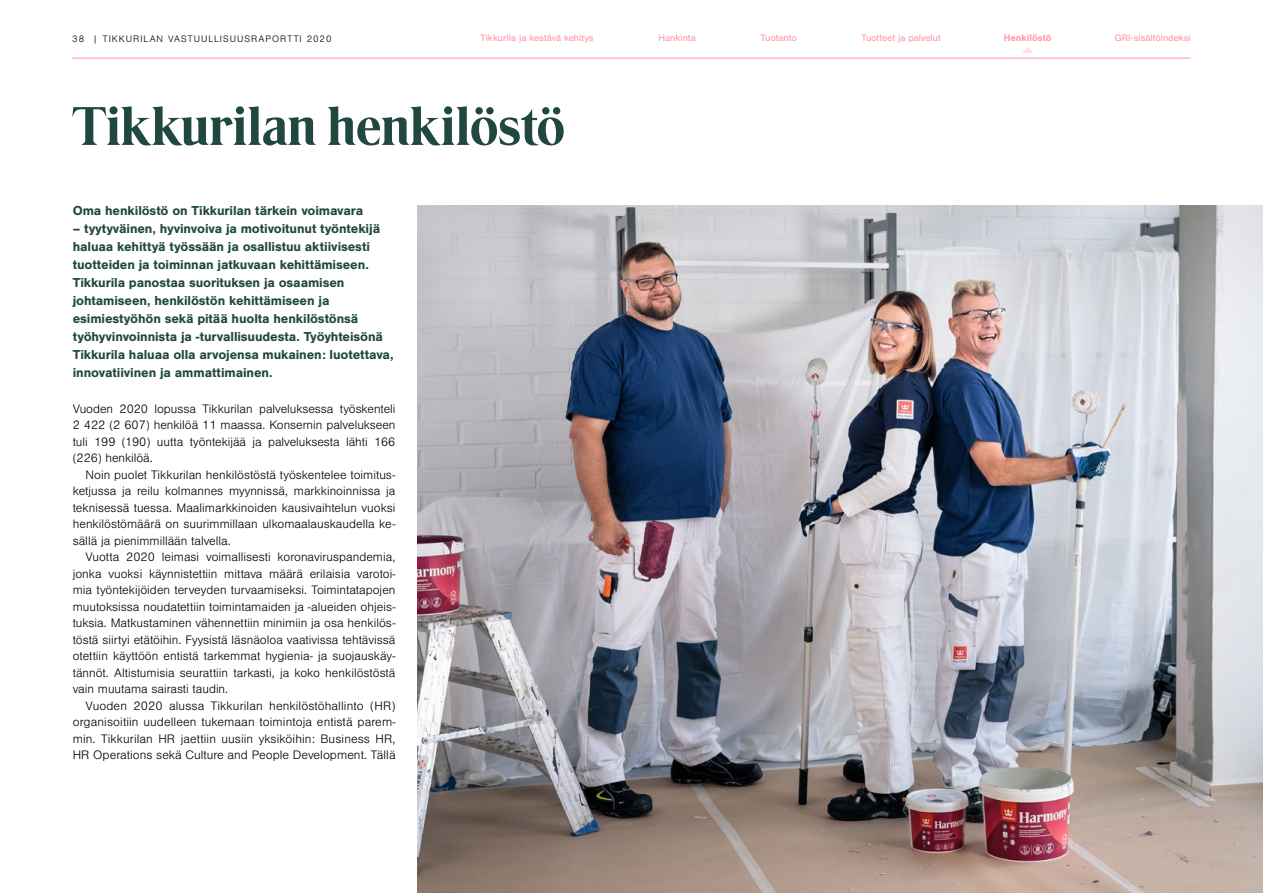
<style>
.page{position:relative;width:1263px;height:893px;background:#fff}
.page>*{position:absolute;margin:0;border:0;box-sizing:border-box;transform-origin:0 0}
.t1{font:54px "Tikkurila Consumer Serif";color:#204840}
.t2{font:700 13.5px/18px "Nimbus San";letter-spacing:-.01em;color:#204840}
.t3{font:300 12.75px/16.5px "Nimbus San";color:#000;text-align:justify}
.t4{font:9.75px "Nimbus San";color:#ff98a8}
.t5{font:300 9.75px "Nimbus San";letter-spacing:.1em;color:#000}
.t6{font:700 9.75px "Nimbus San";color:#ff98a8}
</style>
<div class="page">
<img style="left:417px;top:206px;width:846px;height:687px">
<hr style="left:72px;top:58px;width:1119px;height:1px;background:#ff98a8">
<svg style="left:1022px;top:47px;width:11px;height:6px"></svg>
<p class="t5" style="left:72px;top:34px;width:261px">38 | TIKKURILAN VASTUULLISUUSRAPORTTI 2020</p>
<p class="t4" style="left:480px;top:32px;width:115px">Tikkurila ja kestävä kehitys</p>
<p class="t4" style="left:658px;top:32px;width:39px">Hankinta</p>
<p class="t4" style="left:760px;top:32px;width:38px">Tuotanto</p>
<p class="t4" style="left:861px;top:32px;width:81px">Tuotteet ja palvelut</p>
<p class="t6" style="left:1004px;top:32px;width:49px">Henkilöstö</p>
<p class="t4" style="left:1115px;top:32px;width:77px">GRI-sisältöindeksi</p>
<h1 class="t1" style="left:72px;top:96px;width:494px">Tikkurilan henkilöstö</h1>
<p class="t2" style="left:73px;top:201px;width:292px">Oma henkilöstö on Tikkurilan tärkein voimavara</p>
<p class="t2" style="left:73px;top:219px;width:322px">– tyytyväinen, hyvinvoiva ja motivoitunut työntekijä haluaa kehittyä työssään ja osallistuu aktiivisesti tuotteiden ja toiminnan jatkuvaan kehittämiseen.<br>Tikkurila panostaa suorituksen ja osaamisen johtamiseen, henkilöstön kehittämiseen ja esimiestyöhön sekä pitää huolta henkilöstönsä työhyvinvoinnista ja -turvallisuudesta. Työyhteisönä Tikkurila haluaa olla arvojensa mukainen: luotettava, innovatiivinen ja ammattimainen.</p>
<p class="t3" style="left:73px;top:400px;width:324px">Vuoden 2020 lopussa Tikkurilan palveluksessa työskenteli 2 422 (2 607) henkilöä 11 maassa. Konsernin palvelukseen tuli 199 (190) uutta työntekijää ja palveluksesta lähti 166 (226) henkilöä.</p>
<p class="t3" style="left:73px;top:466px;width:324px;text-indent:13px">Noin puolet Tikkurilan henkilöstöstä työskentelee toimitus&shy;ketjussa ja reilu kolmannes myynnissä, markkinoinnissa ja teknisessä tuessa. Maalimarkkinoiden kausivaihtelun vuoksi henkilöstömäärä on suurimmillaan ulkomaalauskaudella ke&shy;sällä ja pienimmillään talvella.</p>
<p class="t3" style="left:73px;top:549px;width:324px;text-indent:13px">Vuotta 2020 leimasi voimallisesti koronaviruspandemia, jonka vuoksi käynnistettiin mittava määrä erilaisia varotoi&shy;mia työntekijöiden terveyden turvaamiseksi. Toimintatapojen muutoksissa noudatettiin toimintamaiden ja -alueiden ohjeis&shy;tuksia. Matkustaminen vähennettiin minimiin ja osa henkilös&shy;töstä siirtyi etätöihin. Fyysistä läsnäoloa vaativissa tehtävissä otettiin käyttöön entistä tarkemmat hygienia- ja suojauskäy&shy;tännöt. Altistumisia seurattiin tarkasti, ja koko henkilöstöstä vain muutama sairasti taudin.</p>
<p class="t3" style="left:73px;top:697px;width:324px;text-indent:13px">Vuoden 2020 alussa Tikkurilan henkilöstöhallinto (HR) organisoitiin uudelleen tukemaan toimintoja entistä parem&shy;min. Tikkurilan HR jaettiin uusiin yksiköihin: Business HR, HR Operations sekä Culture and People Development. Tällä</p>
</div>
